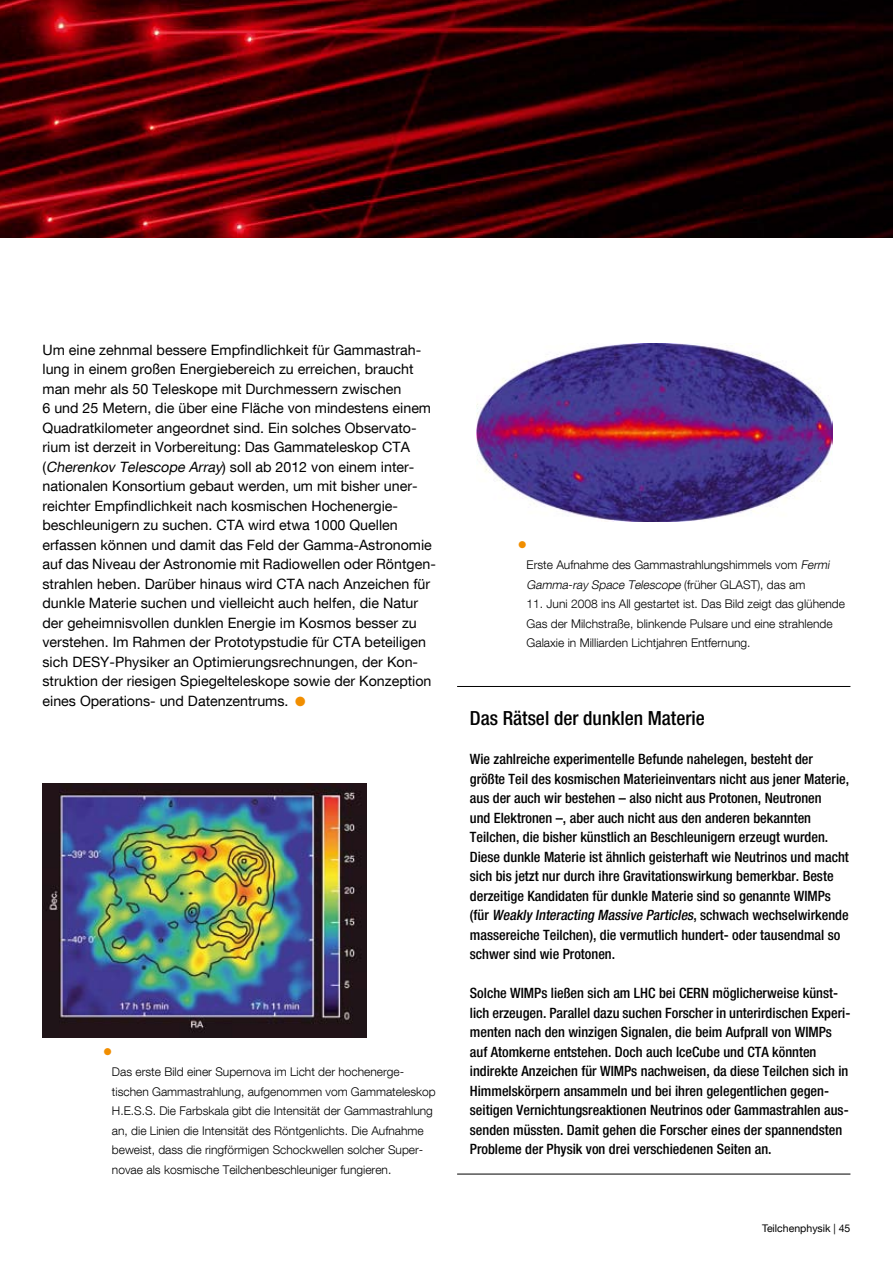
<style>
.page{position:relative;width:893px;height:1263px;background:#fff}
.page>*{position:absolute;margin:0;border:0;box-sizing:border-box;transform-origin:0 0}
.t1{font:19.5px "Desy Neue Helvetica 67 Cond M";color:#000}
.t2{font:14.25px/19.5px "Desy Neue Helvetica 67 Cond M";color:#000}
.t3{font:14.25px/19.5px "Desy Neue Helvetica 55 Roman";color:#000}
.t4{font:300 12px/19.5px "Desy Neue Helvetica 45";color:#000}
.t5{font:10.5px "Desy Neue Helvetica 55 Roman";color:#000}
.s1{font-style:italic}
.s2{color:#f18e00}
</style>
<div class="page">
<img style="left:0;top:0;width:893px;height:238px">
<img style="left:476px;top:344px;width:357px;height:177px">
<img style="left:43px;top:784px;width:324px;height:253px">
<hr style="left:457px;top:686px;width:393px;height:1px;background:#000">
<hr style="left:457px;top:1174px;width:393px;height:1px;background:#000">
<p class="t3" style="left:43px;top:339px;width:393px">Um eine zehnmal bessere Empfindlichkeit für Gammastrah&shy;lung in einem großen Energiebereich zu erreichen, braucht man mehr als 50 Teleskope mit Durchmessern zwischen<br>6 und 25 Metern, die über eine Fläche von mindestens einem Quadratkilometer angeordnet sind. Ein solches Observato&shy;rium ist derzeit in Vorbereitung: Das Gammateleskop CTA (<span class="s1">Cherenkov Telescope Array</span>) soll ab 2012 von einem inter&shy;nationalen Konsortium gebaut werden, um mit bisher uner&shy;reichter Empfindlichkeit nach kosmischen Hochenergie&shy;beschleunigern zu suchen. CTA wird etwa 1000 Quellen erfassen können und damit das Feld der Gamma-Astronomie auf das Niveau der Astronomie mit Radiowellen oder Röntgen&shy;strahlen heben. Darüber hinaus wird CTA nach Anzeichen für dunkle Materie suchen und vielleicht auch helfen, die Natur der geheimnisvollen dunklen Energie im Kosmos besser zu verstehen. Im Rahmen der Prototypstudie für CTA beteiligen sich DESY-Physiker an Optimierungsrechnungen, der Kon&shy;struktion der riesigen Spiegelteleskope sowie der Konzeption eines Operations- und Datenzentrums.<span class="s2">ª</span></p>
<p class="t4" style="left:112px;top:1062px;width:325px">Das erste Bild einer Supernova im Licht der hochenerge&shy;tischen Gammastrahlung, aufgenommen vom Gammateleskop H.E.S.S. Die Farbskala gibt die Intensität der Gammastrahlung an, die Linien die Intensität des Röntgenlichts. Die Aufnahme beweist, dass die ring-förmigen Schockwellen solcher Super&shy;novae als kosmische Teilchen- beschleuniger fungieren.</p>
<p class="t4" style="left:527px;top:555px;width:307px">Erste Aufnahme des Gammastrahlungshimmels vom <span class="s1">Fermi<br>Gamma-ray Space Telescope</span> (f r ü h e r G LA S T) , d a s a m</p>
<p class="t4" style="left:527px;top:594px;width:320px">11. Juni 2008 ins All gestartet- ist. Das Bild zeigt das glühende<br>Gas der Milchstraße, blinkende Pulsare und eine strahlende<br>Galaxie in Milliarden Lichtjahren Entfernung.</p>
<h1 class="t1" style="left:470px;top:706px;width:236px">Das Rätsel der dunklen Materie</h1>
<p class="t2" style="left:470px;top:749px;width:381px">Wie zahlreiche experimentelle Befunde nahelegen, besteht der größte Teil des kosmischen Materieinventars nicht aus jener Materie, aus der auch wir bestehen – also nicht aus Protonen, Neutronen<br>und Elektronen –, aber auch nicht aus den anderen bekannten Teilchen, die bisher künstlich an Beschleunigern erzeugt wurden.<br>Diese dunkle Materie ist ähnlich geisterhaft wie Neutrinos und macht sich bis jetzt nur durch ihre Gravitationswirkung bemerkbar. Beste derzeitige Kandidaten für dunkle Materie sind so genannte WIMPs<br>(f ü r <span class="s1">Weakly Interacting Massive Particles</span>, s c h w a c h w e c h s e l w i r k e n d e massereiche Teilchen), die vermutlich hundert- oder tausendmal so schwer sind wie Protonen.</p>
<p class="t2" style="left:470px;top:983px;width:381px">Solche WIMPs ließen sich am LHC bei CERN möglicherweise künst&shy;lich erzeugen. Parallel dazu suchen Forscher in unterirdischen Experi&shy;menten nach den winzigen Signalen, die beim Aufprall von WIMPs auf Atomkerne entstehen. Doch auch IceCube und CTA könnten indirekte Anzeichen für WIMPs nachweisen, da diese Teilchen sich in Himmelskörpern ansammeln und bei ihren gelegentlichen gegen&shy;seitigen Vernichtungsreaktionen Neutrinos oder Gammastrahlen aus&shy;senden müssten. Damit gehen die Forscher eines der spannendsten Probleme der Physik von drei verschiedenen Seiten an.</p>
<p class="t5" style="left:762px;top:1222px;width:90px">Teilchenphysik | 45</p>
</div>
